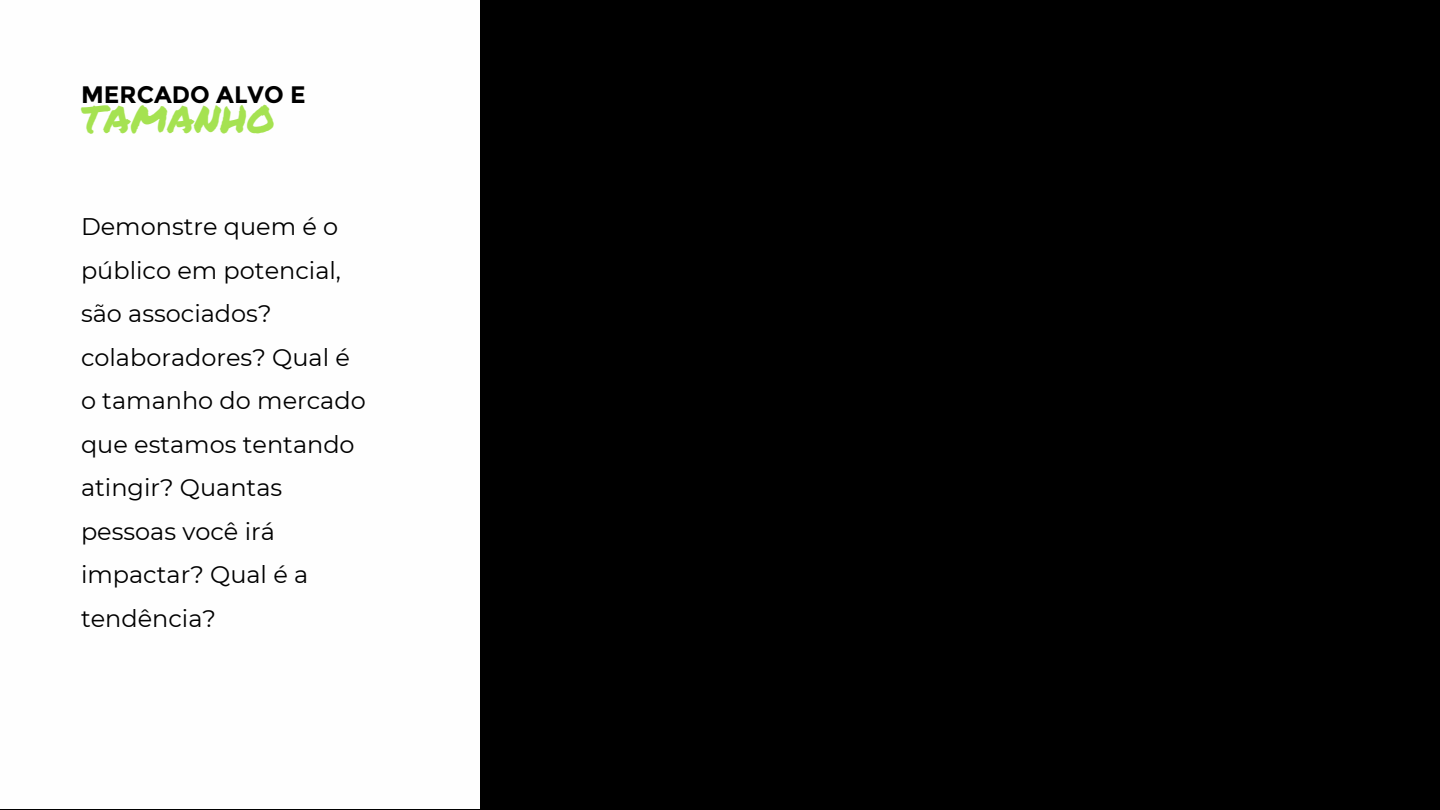
<style>
.page{position:relative;width:1440px;height:810px;background:#000}
.page>*{position:absolute;margin:0;border:0;box-sizing:border-box;transform-origin:0 0}
.t1{font:38px "Permanent Marker";color:#a5e251}
.t2{font:24px/43.5px "Montserrat";color:#000}
.t3{font:700 23.9px "Montserrat";color:#000}
</style>
<div class="page">
<div style="left:0;top:0;width:480px;height:809px;background:#fefefe"></div>
<h1 class="t3" style="left:81px;top:80px;width:226px">MERCADO ALVO E</h1>
<h2 class="t1" style="left:81px;top:91px;width:196px">TAMANHO</h2>
<p class="t2" style="left:81px;top:205px;width:286px">Demonstre quem é o público em potencial, são associados? colaboradores? Qual é o tamanho do mercado que estamos tentando atingir? Quantas pessoas você irá impactar? Qual é a tendência?</p>
</div>
